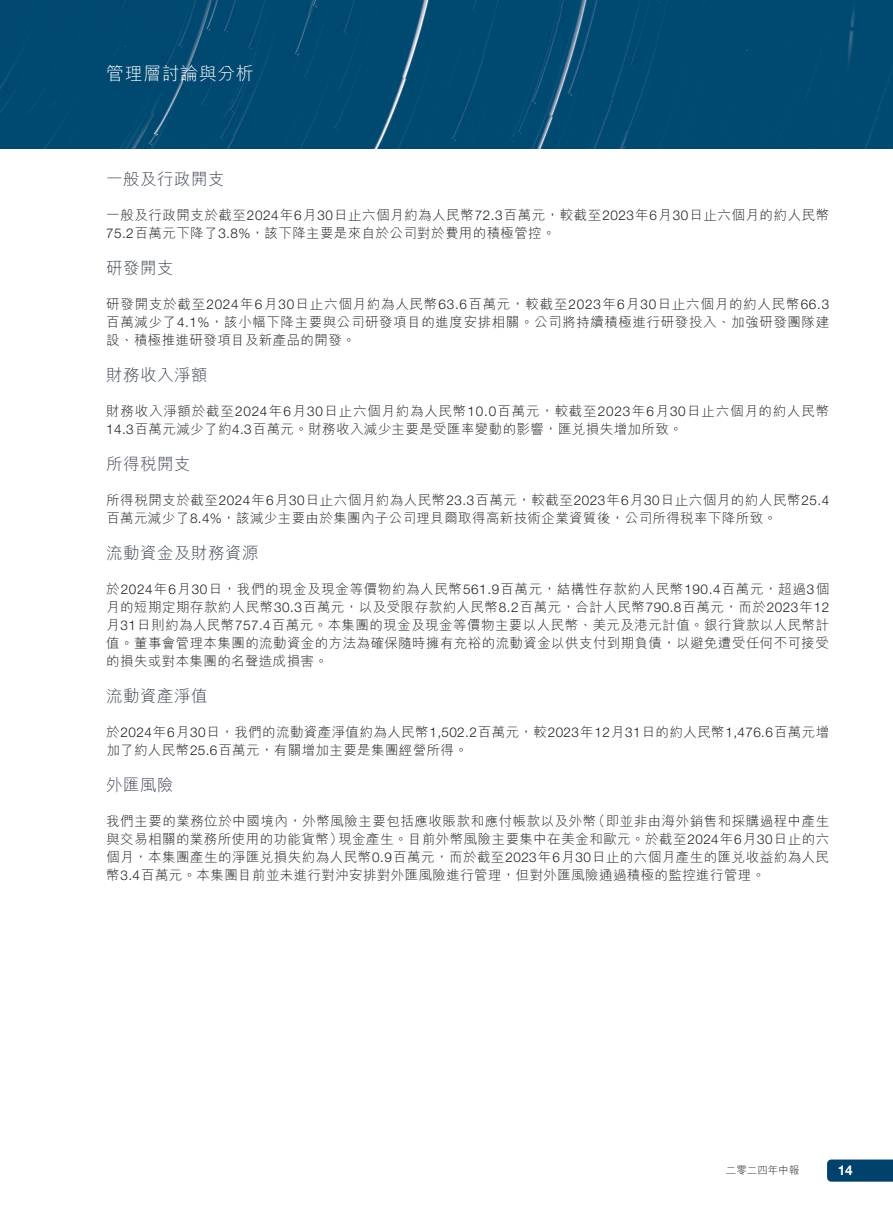
<style>
.page{position:relative;width:893px;height:1212px;background:#fff}
.page>*{position:absolute;margin:0;border:0;box-sizing:border-box;transform-origin:0 0}
.t1{font:300 18px "M Hei HK";letter-spacing:.03em;color:#fff}
.t2{font:300 16.5px "M Hei HK";letter-spacing:.03em;color:#3d4554}
.t3{font:300 13.5px/18px "M Hei HK";letter-spacing:.035em;color:#231f20}
.t4{font:700 13.5px "Helvetica Neue LT Std";color:#fff}
.t5{font:300 10.5px "M Hei HK";color:#231f20}
.s1{font-family:"Helvetica Neue LT Std"}
</style>
<div class="page">
<svg style="left:827px;top:1159px;width:66px;height:22px"></svg>
<div style="left:0;top:0;width:893px;height:149px;background:#004971"></div>
<h1 class="t1" style="left:106px;top:64px;width:149px">管理層討論與分析</h1>
<p class="t2" style="left:106px;top:170px;width:120px">一般及行政開支</p>
<p class="t3" style="left:106px;top:206px;width:724px">一般及行政開支於截至<span class="s1">2024</span>年<span class="s1">6</span>月<span class="s1">30</span>日止六個月約為人民幣<span class="s1">72.3</span>百萬元，較截至<span class="s1">2023</span>年<span class="s1">6</span>月<span class="s1">30</span>日止六個月的約人民幣<br><span class="s1">75.2</span>百萬元下降了<span class="s1">3.8%</span>，該下降主要是來自於公司對於費用的積極管控。</p>
<p class="t2" style="left:106px;top:259px;width:69px">研發開支</p>
<p class="t3" style="left:106px;top:295px;width:724px;text-align:justify">研發開支於截至<span class="s1">2024</span>年<span class="s1">6</span>月<span class="s1">30</span>日止六個月約為人民幣<span class="s1">63.6</span>百萬元，較截至<span class="s1">2023</span>年<span class="s1">6</span>月<span class="s1">30</span>日止六個月的約人民幣<span class="s1">66.3</span>百萬減少了<span class="s1">4.1%</span>，該小幅下降主要與公司研發項目的進度安排相關。公司將持續積極進行研發投入、加強研發團隊建設、積極推進研發項目及新產品的開發。</p>
<p class="t2" style="left:106px;top:366px;width:103px">財務收入淨額</p>
<p class="t3" style="left:106px;top:402px;width:724px">財務收入淨額於截至<span class="s1">2024</span>年<span class="s1">6</span>月<span class="s1">30</span>日止六個月約為人民幣<span class="s1">10.0</span>百萬元，較截至<span class="s1">2023</span>年<span class="s1">6</span>月<span class="s1">30</span>日止六個月的約人民幣<br><span class="s1">14.3</span>百萬元減少了約<span class="s1">4.3</span>百萬元。財務收入減少主要是受匯率變動的影響，匯兌損失增加所致。</p>
<p class="t2" style="left:106px;top:455px;width:86px">所得稅開支</p>
<p class="t3" style="left:106px;top:491px;width:724px">所得稅開支於截至<span class="s1">2024</span>年<span class="s1">6</span>月<span class="s1">30</span>日止六個月約為人民幣<span class="s1">23.3</span>百萬元，較截至<span class="s1">2023</span>年<span class="s1">6</span>月<span class="s1">30</span>日止六個月的約人民幣<span class="s1">25.4</span>百萬元減少了<span class="s1">8.4%</span>，該減少主要由於集團內子公司理貝爾取得高新技術企業資質後，公司所得稅率下降所致。</p>
<p class="t2" style="left:106px;top:544px;width:154px">流動資金及財務資源</p>
<p class="t3" style="left:106px;top:580px;width:724px;text-align:justify">於<span class="s1">2024</span>年<span class="s1">6</span>月<span class="s1">30</span>日，我們的現金及現金等價物約為人民幣<span class="s1">561.9</span>百萬元，結構性存款約人民幣<span class="s1">190.4</span>百萬元，超過<span class="s1">3</span>個月的短期定期存款約人民幣<span class="s1">30.3</span>百萬元，以及受限存款約人民幣<span class="s1">8.2</span>百萬元，合計人民幣<span class="s1">790.8</span>百萬元，而於<span class="s1">2023</span>年<span class="s1">12</span>月<span class="s1">31</span>日則約為人民幣<span class="s1">757.4</span>百萬元。本集團的現金及現金等價物主要以人民幣、美元及港元計值。銀行貸款以人民幣計值。董事會管理本集團的流動資金的方法為確保隨時擁有充裕的流動資金以供支付到期負債，以避免遭受任何不可接受的損失或對本集團的名聲造成損害。</p>
<p class="t2" style="left:106px;top:687px;width:103px">流動資產淨值</p>
<p class="t3" style="left:106px;top:723px;width:724px">於<span class="s1">2024</span>年<span class="s1">6</span>月<span class="s1">30</span>日，我們的流動資產淨值約為人民幣<span class="s1">1,502.2</span>百萬元，較<span class="s1">2023</span>年<span class="s1">12</span>月<span class="s1">31</span>日的約人民幣<span class="s1">1,476.6</span>百萬元增加了約人民幣<span class="s1">25.6</span>百萬元，有關增加主要是集團經營所得。</p>
<p class="t2" style="left:106px;top:776px;width:69px">外匯風險</p>
<p class="t3" style="left:592px;top:812px;width:239px">（即並非由海外銷售和採購過程中產生</p>
<p class="t3" style="left:338px;top:812px;width:492px;text-indent:-232px">我們主要的業務位於中國境內，外幣風險主要包括應收賬款和應付帳款以及外幣<br>現金產生。目前外幣風險主要集中在美金和歐元。於截至<span class="s1">2024</span>年<span class="s1">6</span>月<span class="s1">30</span>日止的六</p>
<p class="t3" style="left:106px;top:830px;width:724px">與交易相關的業務所使用的功能貨幣）<br>個月，本集團產生的淨匯兌損失約為人民幣<span class="s1">0.9</span>百萬元，而於截至<span class="s1">2023</span>年<span class="s1">6</span>月<span class="s1">30</span>日止的六個月產生的匯兌收益約為人民幣<span class="s1">3.4</span>百萬元。本集團目前並未進行對沖安排對外匯風險進行管理，但對外匯風險通過積極的監控進行管理。</p>
<p class="t5" style="left:726px;top:1165px;width:75px">二零二四年中報</p>
<p class="t4" style="left:838px;top:1162px;width:17px">14</p>
</div>
